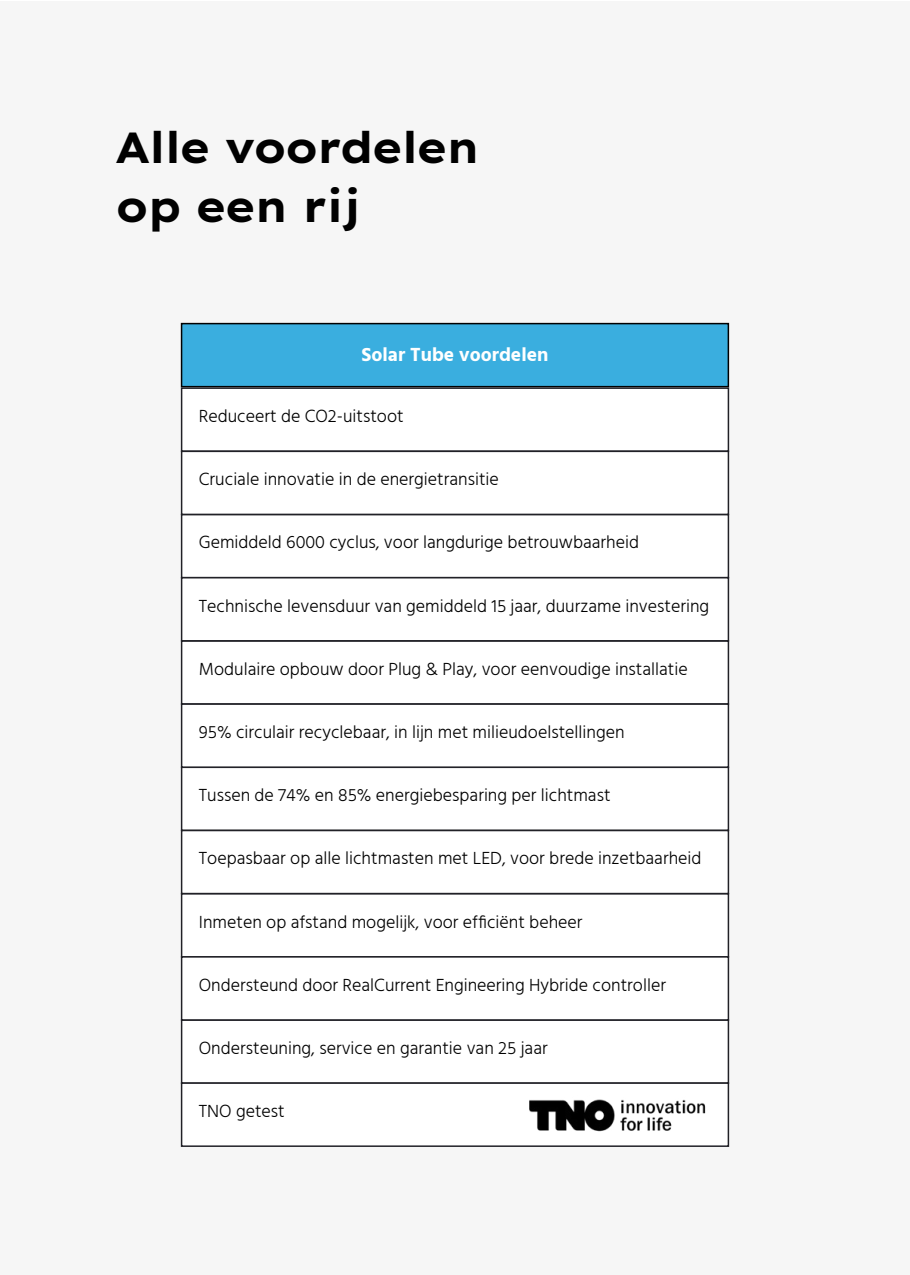
<style>
.page{position:relative;width:910px;height:1275px;background:#fff}
.page>*{position:absolute;margin:0;border:0;box-sizing:border-box;transform-origin:0 0}
.t1{font:700 43.5px/58.5px "Lexend Exa";letter-spacing:-.05em;color:#000}
.t2{font:700 19.5px "Hind Madurai";color:#fff}
.t3{font:300 18px "Hind Madurai";color:#000}
</style>
<div class="page">
<div style="left:0;top:1px;width:910px;height:1274px;background:#f6f6f6"></div>
<div style="left:182px;top:324px;width:546px;height:63px;background:#3aaedf"></div>
<div style="left:181px;top:323px;width:548px;height:64px;border:2px solid #000"></div>
<div style="left:181px;top:387px;width:548px;height:65px;background:#fff;border:2px solid #212127"></div>
<div style="left:181px;top:640px;width:548px;height:65px;background:#fff;border:2px solid #212127"></div>
<div style="left:181px;top:893px;width:548px;height:64px;background:#fff"></div>
<div style="left:181px;top:514px;width:548px;height:64px;background:#fff"></div>
<div style="left:181px;top:766px;width:548px;height:65px;background:#fff"></div>
<div style="left:181px;top:1019px;width:548px;height:65px;background:#fff;border:2px solid #212127"></div>
<div style="left:181px;top:1082px;width:548px;height:65px;background:#fff;border:2px solid #212127"></div>
<div style="left:181px;top:451px;width:548px;height:64px;background:#fff;border:2px solid #212127"></div>
<div style="left:181px;top:703px;width:548px;height:65px;background:#fff;border:2px solid #212127"></div>
<div style="left:181px;top:956px;width:548px;height:64px;background:#fff;border:2px solid #212127"></div>
<div style="left:181px;top:577px;width:548px;height:64px;background:#fff;border:2px solid #212127"></div>
<div style="left:181px;top:830px;width:548px;height:64px;background:#fff;border:2px solid #212127"></div>
<img style="left:529px;top:1099px;width:177px;height:33px">
<h1 class="t1" style="left:115px;top:115px;width:366px">Alle voordelen op een rij</h1>
<p class="t2" style="left:361px;top:342px;width:188px">Solar Tube voordelen</p>
<p class="t3" style="left:199px;top:405px;width:206px">Reduceert de CO2-uitstoot</p>
<p class="t3" style="left:199px;top:469px;width:301px">Cruciale innovatie in de energietransitie</p>
<p class="t3" style="left:199px;top:532px;width:442px">Gemiddeld 6000 cyclus, voor langdurige betrouwbaarheid</p>
<p class="t3" style="left:199px;top:595px;width:512px">Technische levensduur van gemiddeld 15 jaar, duurzame investering</p>
<p class="t3" style="left:199px;top:658px;width:490px">Modulaire opbouw door Plug &amp; Play, voor eenvoudige installatie</p>
<p class="t3" style="left:199px;top:721px;width:427px">95% circulair recyclebaar, in lijn met milieudoelstellingen</p>
<p class="t3" style="left:199px;top:785px;width:413px">Tussen de 74% en 85% energiebesparing per lichtmast</p>
<p class="t3" style="left:199px;top:848px;width:504px">Toepasbaar op alle lichtmasten met LED, voor brede inzetbaarheid</p>
<p class="t3" style="left:199px;top:911px;width:385px">Inmeten op afstand mogelijk, voor efficiënt beheer</p>
<p class="t3" style="left:199px;top:974px;width:468px">Ondersteund door RealCurrent Engineering Hybride controller</p>
<p class="t3" style="left:199px;top:1037px;width:350px">Ondersteuning, service en garantie van 25 jaar</p>
<p class="t3" style="left:199px;top:1100px;width:87px">TNO getest</p>
</div>
